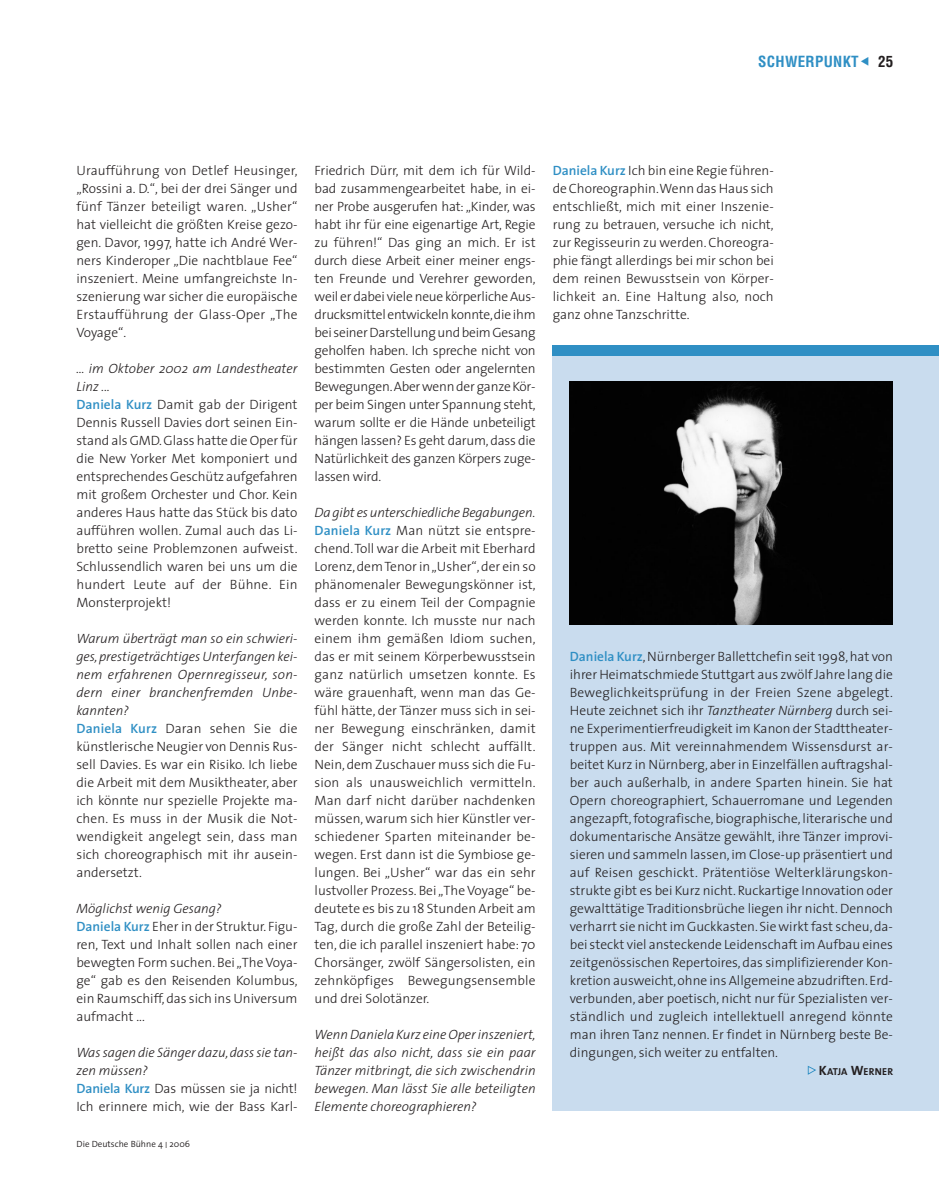
<style>
.page{position:relative;width:939px;height:1194px;background:#fff}
.page>*{position:absolute;margin:0;border:0;box-sizing:border-box;transform-origin:0 0}
.t1{font:700 condensed 15px "Helvetica";letter-spacing:.02em;color:#2f8fc4}
.t2{font:700 condensed 15px "Helvetica";color:#231f20}
.t3{font:300 13.5px/18px "The Sans";color:#231f20;text-align:justify}
.t4{font:italic 300 13.5px/18px "The Sans";color:#231f20;text-align:justify}
.t5{font:700 10.2px "The Sans";letter-spacing:.015em;color:#231f20}
.t6{font:300 9px "The Sans";color:#231f20}
.s1{font-style:italic}
.s2{font-weight:600;color:#2f8fc4}
.s3{font-style:inherit}
.s4{font-size:13.5px}
</style>
<div class="page">
<div style="left:553px;top:350px;width:386px;height:761px;background:#c9dcee"></div>
<div style="left:553px;top:345px;width:386px;height:11px;background:#2f8fc4"></div>
<img style="left:569px;top:381px;width:324px;height:244px">
<svg style="left:808px;top:1066px;width:8px;height:9px"></svg>
<p class="t1" style="left:758px;top:56px;width:102px">SCHWERPUNKT</p>
<p class="t2" style="left:878px;top:56px;width:16px">25</p>
<p class="t3" style="left:76px;top:163px;width:223px">Uraufführung von Detlef Heusinger, „Rossini a. D.“, bei der drei Sänger und fünf Tänzer beteiligt waren. „Usher“ hat vielleicht die größten Kreise gezo&shy;gen. Davor, 1997, hatte ich André Wer&shy;ners Kinderoper „Die nachtblaue Fee“ inszeniert. Meine umfangreichste In&shy;szenierung war sicher die europäische Erstaufführung der Glass-Oper „The Voyage“.</p>
<p class="t3" style="left:76px;top:361px;width:223px;text-align:left"><span class="s1">... im Oktober 2002 am Landestheater<br>Linz ...<br></span><span class="s2">Daniela Kurz</span> Damit gab der Dirigent<br>Dennis Russell Davies dort seinen Ein&shy;stand als GMD.Glass hatte die Oper für die New Yorker Met komponiert und entsprechendes Geschütz aufgefahren mit großem Orchester und Chor. Kein anderes Haus hatte das Stück bis dato aufführen wollen. Zumal auch das Li&shy;bretto seine Problemzonen aufweist.<br>Schlussendlich waren bei uns um die hundert Leute auf der Bühne. Ein<br>Monsterprojekt!</p>
<p class="t3" style="left:76px;top:631px;width:223px;text-align:left"><span class="s1">Warum überträgt man so ein schwieri&shy;ges,prestigeträchtiges Unterfangen kei&shy;nem erfahrenen Opernregisseur, son&shy;dern einer branchenfremden Unbe&shy;kannten?<br></span><span class="s2">Daniela Kurz</span> Daran sehen Sie die künstlerische Neugier von Dennis Rus&shy;sell Davies. Es war ein Risiko. Ich liebe die Arbeit mit dem Musiktheater, aber ich könnte nur spezielle Projekte ma&shy;chen. Es muss in der Musik die Not&shy;wendigkeit angelegt sein, dass man sich choreographisch mit ihr ausein&shy;andersetzt.</p>
<p class="t3" style="left:76px;top:901px;width:223px;text-align:left"><span class="s1">Möglichst wenig Gesang?<br></span><span class="s2">Daniela Kurz</span> Eher in der Struktur. Figu&shy;ren, Text und Inhalt sollen nach einer bewegten Form suchen. Bei „The Voya&shy;ge“ gab es den Reisenden Kolumbus, ein Raumschiff, das sich ins Universum aufmacht ...</p>
<p class="t3" style="left:76px;top:1045px;width:223px;text-align:left"><span class="s1">Was sagen die Sänger dazu,dass sie tan&shy;zen müssen?<br></span><span class="s2">Daniela Kurz</span> Das müssen sie ja nicht!<br>Ich erinnere mich, wie der Bass Karl-</p>
<p class="t6" style="left:77px;top:1141px;width:115px">Die Deutsche Bühne 4 <span class="s3">I</span> 2006</p>
<p class="t3" style="left:315px;top:163px;width:223px">Friedrich Dürr, mit dem ich für Wild&shy;bad zusammengearbeitet habe, in ei&shy;ner Probe ausgerufen hat: „Kinder, was habt ihr für eine eigenartige Art, Regie zu führen!“ Das ging an mich. Er ist durch diese Arbeit einer meiner engs&shy;ten Freunde und Verehrer geworden, weil er dabei viele neue körperliche Aus&shy;drucksmittel entwickeln konnte,die ihm bei seiner Darstellung und beim Gesang geholfen haben. Ich spreche nicht von bestimmten Gesten oder angelernten Bewegungen.Aber wenn der ganze Kör&shy;per beim Singen unter Spannung steht, warum sollte er die Hände unbeteiligt hängen lassen? Es geht darum, dass die Natürlichkeit des ganzen Körpers zuge&shy;lassen wird.</p>
<p class="t3" style="left:315px;top:505px;width:223px"><span class="s1">Da gibt es unterschiedliche Begabungen.<br></span><span class="s2">Daniela Kurz</span> Man nützt sie entspre&shy;chend.Toll war die Arbeit mit Eberhard Lorenz,dem Tenor in „Usher“,der ein so phänomenaler Bewegungskönner ist, dass er zu einem Teil der Compagnie werden konnte. Ich musste nur nach einem ihm gemäßen Idiom suchen, das er mit seinem Körperbewusstsein ganz natürlich umsetzen konnte. Es wäre grauenhaft, wenn man das Ge&shy;fühl hätte, der Tänzer muss sich in sei&shy;ner Bewegung einschränken, damit der Sänger nicht schlecht auffällt.<br>Nein, dem Zuschauer muss sich die Fu&shy;sion als unausweichlich vermitteln.<br>Man darf nicht darüber nachdenken müssen, warum sich hier Künstler ver&shy;schiedener Sparten miteinander be&shy;wegen. Erst dann ist die Symbiose ge&shy;lungen. Bei „Usher“ war das ein sehr lustvoller Prozess. Bei „The Voyage“ be&shy;deutete es bis zu 18 Stunden Arbeit am Tag, durch die große Zahl der Beteilig&shy;ten, die ich parallel inszeniert habe: 70<br>Chorsänger, zwölf Sängersolisten, ein zehnköpfiges Bewegungsensemble und drei Solotänzer.</p>
<p class="t4" style="left:315px;top:1027px;width:223px">Wenn Daniela Kurz eine Oper inszeniert, heißt das also nicht, dass sie ein paar Tänzer mitbringt, die sich zwischendrin bewegen. Man lässt Sie alle beteiligten Elemente choreographieren?</p>
<p class="t3" style="left:553px;top:163px;width:223px"><span class="s2">Daniela Kurz</span> Ich bin eine Regie führen&shy;de Choreographin.Wenn das Haus sich entschließt, mich mit einer Inszenie&shy;rung zu betrauen, versuche ich nicht, zur Regisseurin zu werden. Choreogra&shy;phie fängt allerdings bei mir schon bei dem reinen Bewusstsein von Körper&shy;lichkeit an. Eine Haltung also, noch ganz ohne Tanzschritte.</p>
<p class="t3" style="left:570px;top:649px;width:325px"><span class="s2">Daniela Kurz</span>, Nürnberger Ballettchefin seit 1998, hat von ihrer Heimatschmiede Stuttgart aus zwölf Jahre lang die Beweglichkeitsprüfung in der Freien Szene abgelegt.<br>Heute zeichnet sich ihr <span class="s1">Tanztheater Nürnberg</span> durch sei&shy;ne Experimentierfreudigkeit im Kanon der Stadttheater&shy;truppen aus. Mit vereinnahmendem Wissensdurst ar&shy;beitet Kurz in Nürnberg, aber in Einzelfällen auftragshal&shy;ber auch außerhalb, in andere Sparten hinein. Sie hat Opern choreographiert, Schauerromane und Legenden angezapft, fotografische, biographische, literarische und dokumentarische Ansätze gewählt, ihre Tänzer improvi&shy;sieren und sammeln lassen, im Close-up präsentiert und auf Reisen geschickt. Prätentiöse Welterklärungskon&shy;strukte gibt es bei Kurz nicht. Ruckartige Innovation oder gewalttätige Traditionsbrüche liegen ihr nicht. Dennoch verharrt sie nicht im Guckkasten. Sie wirkt fast scheu,da&shy;bei steckt viel ansteckende Leidenschaft im Aufbau eines zeitgenössischen Repertoires, das simplifizierender Kon&shy;kretion ausweicht, ohne ins Allgemeine abzudriften. Erd&shy;verbunden, aber poetisch, nicht nur für Spezialisten ver&shy;ständlich und zugleich intellektuell anregend könnte man ihren Tanz nennen. Er findet in Nürnberg beste Be&shy;dingungen, sich weiter zu entfalten.</p>
<p class="t5" style="left:819px;top:1068px;width:76px"><span class="s4">K</span>ATJA <span class="s4">W</span>ERNER</p>
</div>
